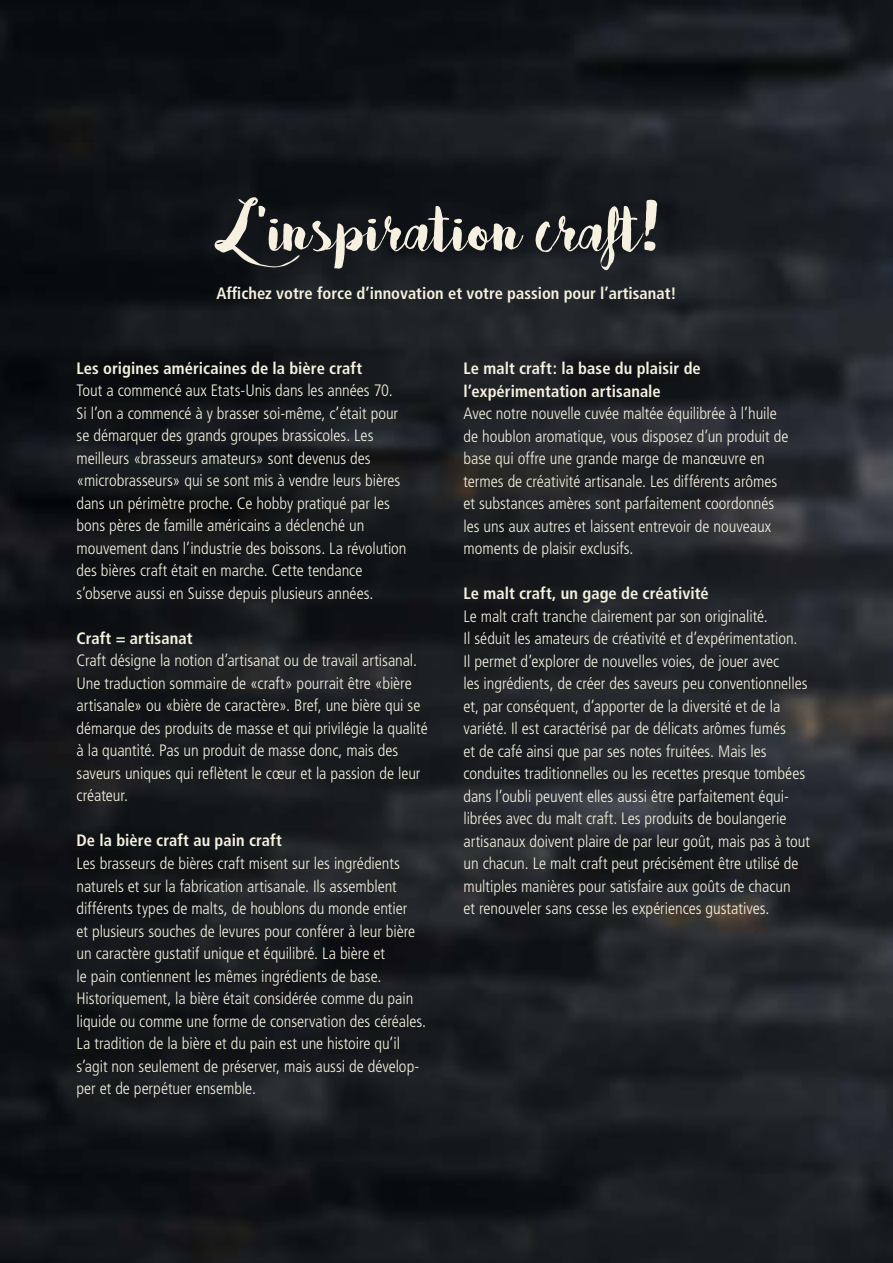
<style>
.page{position:relative;width:893px;height:1263px;background:#fff}
.page>*{position:absolute;margin:0;border:0;box-sizing:border-box;transform-origin:0 0}
.t1{font:75px "Bakery";letter-spacing:.005em;color:#f5f0df}
.t2{font:300 condensed 16.5px/22.5px "Frutiger";letter-spacing:-.005em;color:#f5f0df}
.t3{font:700 condensed 16.5px/22.5px "Frutiger";color:#f5f0df}
</style>
<div class="page">
<img style="left:0;top:0;width:893px;height:1263px">
<h1 class="t1" style="left:232px;top:181px;width:431px">L’inspiration craft!</h1>
<p class="t3" style="left:216px;top:282px;width:462px">Affichez votre force d’innovation et votre passion pour l’artisanat!</p>
<p class="t3" style="left:77px;top:357px;width:287px">Les origines américaines de la bière craft</p>
<p class="t2" style="left:77px;top:380px;width:332px">Tout a commencé aux Etats-Unis dans les années 70.<br>Si l’on a commencé à y brasser soi-même, c’était pour se démarquer des grands groupes brassicoles. Les meilleurs «brasseurs amateurs» sont devenus des «microbrasseurs» qui se sont mis à vendre leurs bières dans un périmètre proche. Ce hobby pratiqué par les bons pères de famille américains a déclenché un mouvement dans l’industrie des boissons. La révolution des bières craft était en marche. Cette tendance s’observe aussi en Suisse depuis plusieurs années.</p>
<p class="t3" style="left:77px;top:627px;width:118px">Craft = artisanat</p>
<p class="t2" style="left:77px;top:650px;width:353px">Craft désigne la notion d’artisanat ou de travail artisanal.<br>Une traduction sommaire de «craft» pourrait être «bière artisanale» ou «bière de caractère». Bref, une bière qui se démarque des produits de masse et qui privilégie la qualité à la quantité. Pas un produit de masse donc, mais des saveurs uniques qui reflètent le cœur et la passion de leur créateur.</p>
<p class="t3" style="left:77px;top:829px;width:207px">De la bière craft au pain craft</p>
<p class="t2" style="left:77px;top:852px;width:351px">Les brasseurs de bières craft misent sur les ingrédients naturels et sur la fabrication artisanale. Ils assemblent différents types de malts, de houblons du monde entier<br>et plusieurs souches de levures pour conférer à leur bière un caractère gustatif unique et équilibré. La bière et<br>le pain contiennent les mêmes ingrédients de base.<br>Historiquement, la bière était considérée comme du pain liquide ou comme une forme de conservation des céréales.<br>La tradition de la bière et du pain est une histoire qu’il s’agit non seulement de préserver, mais aussi de dévelop&shy;per et de perpétuer ensemble.</p>
<p class="t3" style="left:463px;top:357px;width:239px">Le malt craft: la base du plaisir de l’expérimentation artisanale</p>
<p class="t2" style="left:463px;top:403px;width:326px">Avec notre nouvelle cuvée maltée équilibrée à l’huile de houblon aromatique, vous disposez d’un produit de base qui offre une grande marge de manœuvre en termes de créativité artisanale. Les différents arômes et substances amères sont parfaitement coordonnés les uns aux autres et laissent entrevoir de nouveaux moments de plaisir exclusifs.</p>
<p class="t3" style="left:463px;top:582px;width:247px">Le malt craft, un gage de créativité</p>
<p class="t2" style="left:463px;top:605px;width:348px">Le malt craft tranche clairement par son originalité.<br>Il séduit les amateurs de créativité et d’expérimentation.<br>Il permet d’explorer de nouvelles voies, de jouer avec<br>les ingrédients, de créer des saveurs peu conventionnelles et, par conséquent, d’apporter de la diversité et de la variété. Il est caractérisé par de délicats arômes fumés<br>et de café ainsi que par ses notes fruitées. Mais les conduites traditionnelles ou les recettes presque tombées dans l’oubli peuvent elles aussi être parfaitement équi&shy;librées avec du malt craft. Les produits de boulangerie artisanaux doivent plaire de par leur goût, mais pas à tout un chacun. Le malt craft peut précisément être utilisé de multiples manières pour satisfaire aux goûts de chacun<br>et renouveler sans cesse les expériences gustatives.</p>
</div>
